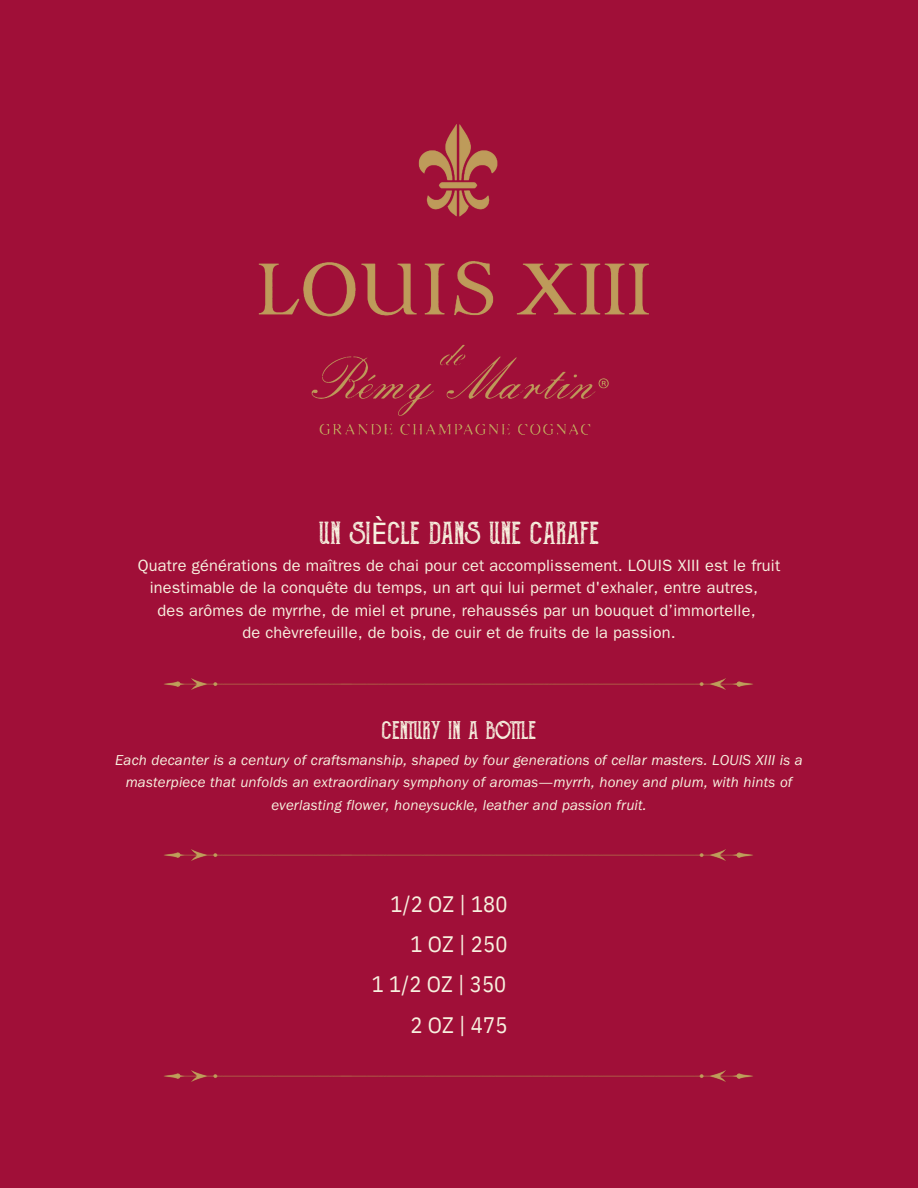
<style>
.page{position:relative;width:918px;height:1188px;background:#a00f38}
.page>*{position:absolute;margin:0;border:0;box-sizing:border-box;transform-origin:0 0}
.t1{font:29.85px "The Goldsmith Vintage";letter-spacing:.01em;color:#f7f1df}
.t2{font:23.85px "The Goldsmith Vintage";letter-spacing:.01em;color:#f7f1df}
.t3{font:22.35px/40.2px "IBM Plex Sans Cond";letter-spacing:.01em;color:#f7f1df;text-align:right}
.t4{font:16.35px "ITC Franklin Gothic Std";letter-spacing:.01em;color:#f7f1df}
.t5{font:italic 14.85px/22.4px "ITC Franklin Gothic Std";letter-spacing:.01em;color:#f7f1df;text-align:center}
.s1{font-family:"Noto Sans"}
</style>
<div class="page">
<img style="left:258px;top:124px;width:391px;height:311px">
<img style="left:164px;top:678px;width:589px;height:12px">
<img style="left:164px;top:849px;width:589px;height:12px">
<img style="left:164px;top:1070px;width:589px;height:12px">
<h1 class="t1" style="left:319px;top:522px;width:282px">UN SI<span class="s1">È</span>CLE DANS UNE CARAFE</h1>
<p class="t4" style="left:138px;top:560px;width:644px">Quatre générations de maîtres de chai pour cet accomplissement. LOUIS XIII est le fruit</p>
<p class="t4" style="left:150px;top:582px;width:610px">inestimable de la conquête du temps, un art qui lui permet d'exhaler, entre autres,</p>
<p class="t4" style="left:157px;top:605px;width:600px">des arômes de myrrhe, de miel et prune, rehaussés par un bouquet d’immortelle,</p>
<p class="t4" style="left:242px;top:627px;width:435px">de chèvrefeuille, de bois, de cuir et de fruits de la passion.</p>
<h2 class="t2" style="left:382px;top:721px;width:156px">CENTURY IN A BOTTLE</h2>
<p class="t5" style="left:115px;top:751px;width:689px">Each decanter is a century of craftsmanship, shaped by four generations of cellar masters. LOUIS XIII is a masterpiece that unfolds an extraordinary symphony of aromas—myrrh, honey and plum, with hints of everlasting flower, honeysuckle, leather and passion fruit.</p>
<h3 class="t3" style="left:372px;top:884px;width:137px">1/2 OZ | 180<br>1 OZ | 250<br>1 1/2 OZ | 350<br>2 OZ | 475</h3>
</div>
